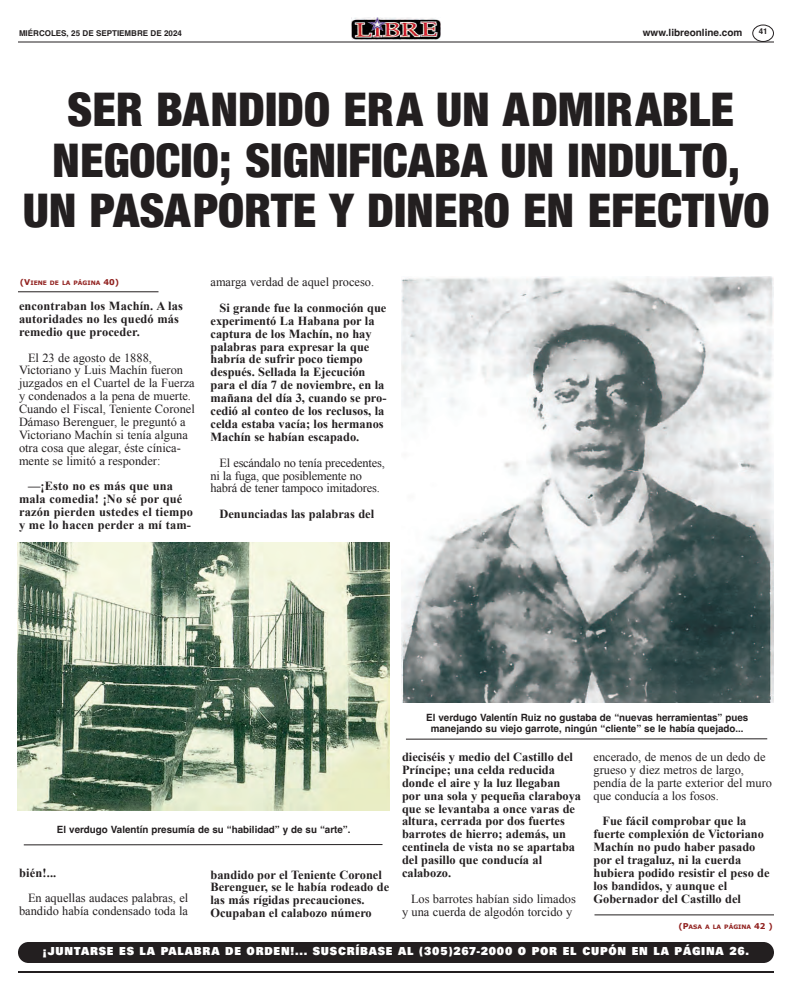
<style>
.page{position:relative;width:792px;height:990px;background:#fff}
.page>*{position:absolute;margin:0;border:0;box-sizing:border-box;transform-origin:0 0}
.t1{font:50px/50.5px "Sans Black Condensed DTC";color:#231f20;text-align:center}
.t2{font:700 12.4px/12.9px "Times New Roman";color:#231f20}
.t3{font:12.4px/12.9px "Times New Roman";color:#231f20}
.t4{font:12px "Univers Ultra Bold DTC";letter-spacing:.065em;color:#fff;scale:.92 1}
.t5{font:700 10px/10.5px "Helvetica";color:#231f20;text-align:center}
.t6{font:700 8px "Helvetica";color:#231f20}
.t7{font:700 6px "Verdana";color:#91211f}
.s1{font-size:8px}
</style>
<div class="page">
<hr style="left:18px;top:42px;width:756px;height:1px;background:#231f20">
<svg style="left:352px;top:39px;width:86px;height:1px"></svg>
<img style="left:351px;top:17px;width:90px;height:22px">
<svg style="left:752px;top:25px;width:22px;height:17px"></svg>
<hr style="left:18px;top:971px;width:756px;height:2px;background:#231f20">
<div style="left:18px;top:942px;width:756px;height:21px;background:#231f20;border-radius:10px"></div>
<img style="left:402px;top:277px;width:372px;height:425px">
<img style="left:18px;top:543px;width:372px;height:268px">
<hr style="left:18px;top:291px;width:141px;height:1px;background:#231f20">
<hr style="left:595px;top:914px;width:179px;height:1px;background:#231f20">
<svg style="left:406px;top:738px;width:362px;height:2px"></svg>
<svg style="left:23px;top:844px;width:360px;height:2px"></svg>
<p class="t6" style="left:19px;top:30px;width:164px">MIÉRCOLES, 25 DE SEPTIEMBRE DE 2024</p>
<p class="t5" style="left:643px;top:28px;width:101px">www.libreonline.com</p>
<p class="t6" style="left:759px;top:28px;width:10px">41</p>
<h1 class="t1" style="left:23px;top:88px;width:748px">SER BANDIDO ERA UN ADMIRABLE<br>NEGOCIO; SIGNIFICABA UN INDULTO,<br>UN PASAPORTE Y DINERO EN EFECTIVO</h1>
<p class="t7" style="left:20px;top:279px;width:101px"><span class="s1">(V</span>IENE DE LA PÁGINA <span class="s1">40)</span></p>
<p class="t2" style="left:19px;top:299px;width:165px">encontraban los Machín. A las autoridades no les quedó más remedio que proceder.</p>
<p class="t3" style="left:19px;top:351px;width:177px;text-indent:9px">El 23 de agosto de 1888,<br>Victoriano y Luis Machín fueron juzgados en el Cuartel de la Fuerza y condenados a la pena de muerte.<br>Cuando el Fiscal, Teniente Coronel<br>Dámaso Berenguer, le preguntó a<br>Victoriano Machín si tenía alguna otra cosa que alegar, éste cínica&shy;mente se limitó a responder:</p>
<p class="t2" style="left:19px;top:480px;width:175px;text-indent:9px">—¡Esto no es más que una mala comedia! ¡No sé por qué razón pierden ustedes el tiempo y me lo hacen perder a mí tam-</p>
<p class="t3" style="left:211px;top:276px;width:165px">amarga verdad de aquel proceso.</p>
<p class="t2" style="left:211px;top:301px;width:178px;text-indent:9px">Si grande fue la conmoción que experimentó La Habana por la captura de los Machín, no hay palabras para expresar la que habría de sufrir poco tiempo después. Sellada la Ejecución para el día 7 de noviembre, en la mañana del día 3, cuando se pro&shy;cedió al conteo de los reclusos, la celda estaba vacía; los hermanos<br>Machín se habían escapado.</p>
<p class="t3" style="left:211px;top:456px;width:176px;text-indent:9px">El escándalo no tenía precedentes, ni la fuga, que posiblemente no habrá de tener tampoco imitadores.</p>
<p class="t2" style="left:220px;top:507px;width:156px">Denunciadas las palabras del</p>
<p class="t5" style="left:57px;top:825px;width:295px">El verdugo Valentín presumía de su “habilidad” y de su “arte”.</p>
<p class="t2" style="left:19px;top:866px;width:39px">bién!...</p>
<p class="t3" style="left:19px;top:892px;width:171px;text-align:right">En aquellas audaces palabras, el bandido había condensado toda la</p>
<p class="t2" style="left:211px;top:868px;width:180px">bandido por el Teniente Coronel<br>Berenguer, se le había rodeado de las más rígidas precauciones.<br>Ocupaban el calabozo número</p>
<p class="t5" style="left:426px;top:713px;width:324px">El verdugo Valentín Ruiz no gustaba de “nuevas herramientas” pues manejando su viejo garrote, ningún “cliente” se le había quejado...</p>
<p class="t2" style="left:402px;top:750px;width:181px">dieciséis y medio del Castillo del<br>Príncipe; una celda reducida donde el aire y la luz llegaban por una sola y pequeña claraboya que se levantaba a once varas de altura, cerrada por dos fuertes barrotes de hierro; además, un centinela de vista no se apartaba del pasillo que conducía al calabozo.</p>
<p class="t3" style="left:402px;top:892px;width:175px;text-align:right">Los barrotes habían sido limados y una cuerda de algodón torcido y</p>
<p class="t3" style="left:594px;top:751px;width:180px">encerado, de menos de un dedo de grueso y diez metros de largo, pendía de la parte exterior del muro que conducía a los fosos.</p>
<p class="t2" style="left:594px;top:815px;width:178px;text-indent:9px">Fue fácil comprobar que la fuerte complexión de Victoriano<br>Machín no pudo haber pasado por el tragaluz, ni la cuerda hubiera podido resistir el peso de los bandidos, y aunque el<br>Gobernador del Castillo del</p>
<p class="t7" style="left:678px;top:923px;width:96px"><span class="s1">(P</span>ASA A LA PÁGINA <span class="s1">42 )</span></p>
<p class="t4" style="left:43px;top:947px;width:769px">¡JUNTARSE ES LA PALABRA DE ORDEN!... SUSCRÍBASE AL (305)267-2000 O POR EL CUPÓN EN LA PÁGINA 26.</p>
</div>
